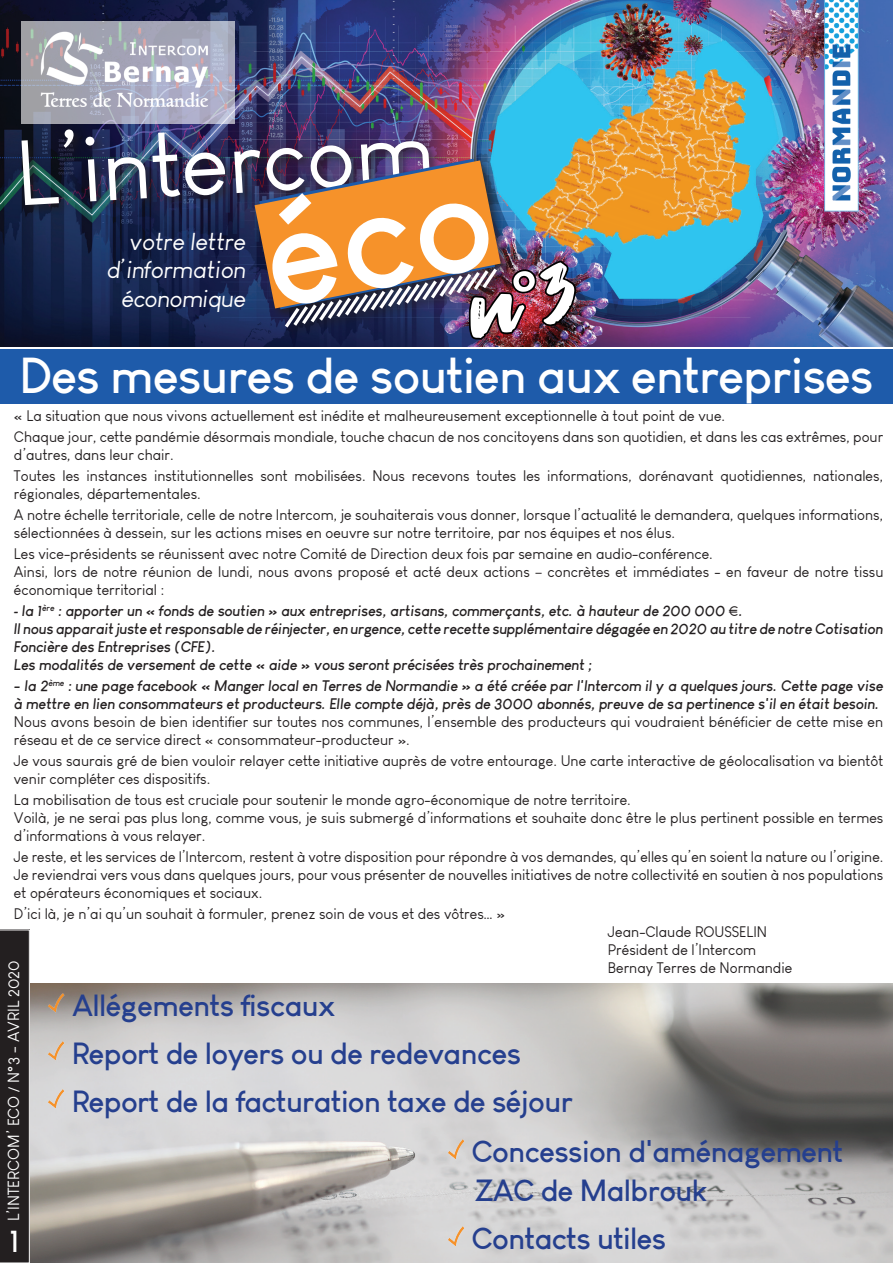
<style>
.page{position:relative;width:893px;height:1263px;background:#fff}
.page>*{position:absolute;margin:0;border:0;box-sizing:border-box;transform-origin:0 0}
.t1{font:90.3px "Louis George Cafe";color:#fff}
.t2{font:700 49.5px "Louis George Cafe";letter-spacing:-.02em;color:#fff}
.t3{font:700 31.65px "Louis George Cafe";color:#fff}
.t4{font:700 30px/48px "Louis George Cafe";letter-spacing:-.02em;color:#253f8e}
.t5{font:italic 24px/28.8px "Louis George Cafe";color:#fff;text-align:right}
.t6{font:15.9px "Louis George Cafe";color:#fff}
.t7{font:15px/18px "Louis George Cafe";color:#231f20}
.t8{font:italic 700 15px/18px "Louis George Cafe";color:#231f20}
.s1{font-family:"Calibri"}
.s2{font-weight:400;font-style:normal}
</style>
<div class="page">
<img style="left:30px;top:983px;width:863px;height:280px">
<img style="left:0;top:0;width:893px;height:347px">
<img style="left:802px;top:0;width:91px;height:246px">
<svg style="left:21px;top:21px;width:213px;height:103px;background:#a8a9ba"></svg>
<img style="left:28px;top:31px;width:179px;height:76px">
<div style="left:0;top:349px;width:893px;height:55px;background:#1e5baa"></div>
<div style="left:18px;top:126px;width:494px;height:213px;background:#231f20;opacity:.75"></div>
<img style="left:501px;top:0;width:301px;height:343px">
<svg style="left:0;top:930px;width:30px;height:333px;background:#252122"></svg>
<img style="left:48px;top:992px;width:17px;height:22px">
<img style="left:48px;top:1040px;width:17px;height:22px">
<img style="left:48px;top:1088px;width:17px;height:22px">
<img style="left:448px;top:1139px;width:17px;height:21px">
<img style="left:448px;top:1226px;width:17px;height:21px">
<img style="left:255px;top:65px;width:326px;height:282px">
<h1 class="t1" style="left:13px;top:120px;width:418px;rotate:-3deg">L’intercom</h1>
<h3 class="t5" style="left:107px;top:227px;width:140px">votre lettre d’information économique</h3>
<h2 class="t2" style="left:19px;top:344px;width:856px">Des mesures de soutien aux entreprises</h2>
<p class="t7" style="left:14px;top:405px;width:871px;line-height:21px">« La situation que nous vivons actuellement est inédite et malheureusement exceptionnelle à tout point de vue.<br>Chaque jour, cette pandémie désormais mondiale, touche chacun de nos concitoyens dans son quotidien, et dans les cas extrêmes, pour</p>
<p class="t7" style="left:14px;top:444px;width:871px;line-height:21px">d’autres, dans leur chair.<br>Toutes les instances institutionnelles sont mobilisées. Nous recevons toutes les informations, dorénavant quotidiennes, nationales,</p>
<p class="t7" style="left:14px;top:483px;width:871px;line-height:21px">régionales, départementales.<br>A notre échelle territoriale, celle de notre Intercom, je souhaiterais vous donner, lorsque l’actualité le demandera, quelques informations,</p>
<p class="t7" style="left:14px;top:522px;width:700px;line-height:21px">sélectionnées à dessein, sur les actions mises en oeuvre sur notre territoire, par nos équipes et nos élus.<br>Les vice-présidents se réunissent avec notre Comité de Direction deux fois par semaine en audio-conférence.</p>
<p class="t7" style="left:14px;top:563px;width:871px">Ainsi, lors de notre réunion de lundi, nous avons proposé et acté deux actions – concrètes et immédiates - en faveur de notre tissu économique territorial :</p>
<p class="t8" style="left:14px;top:601px;width:871px"><span class="s1">-</span> la 1<sup>ère</sup> : apporter un « fonds de soutien » aux entreprises, artisans, commerçants, etc. à hauteur de 200 000 <span class="s2">€</span>.<br>Il nous apparait juste et responsable de réinjecter, en urgence, cette recette supplémentaire dégagée en 2020 au titre de notre Cotisation Foncière des Entreprises (CFE).<br>Les modalités de versement de cette « aide » vous seront précisées très prochainement ;</p>
<p class="t8" style="left:14px;top:676px;width:871px">- la 2<sup>ème</sup> : une page facebook « Manger local en Terres de Normandie » a été créée par l'Intercom il y a quelques jours. Cette page vise à mettre en lien consommateurs et producteurs. Elle compte déjà, près de 3000 abonnés, preuve de sa pertinence s'il en était besoin.</p>
<p class="t7" style="left:14px;top:713px;width:871px">Nous avons besoin de bien identifier sur toutes nos communes, l’ensemble des producteurs qui voudraient bénéficier de cette mise en réseau et de ce service direct « consommateur-producteur ».</p>
<p class="t7" style="left:14px;top:752px;width:871px">Je vous saurais gré de bien vouloir relayer cette initiative auprès de votre entourage. Une carte interactive de géolocalisation va bientôt venir compléter ces dispositifs.</p>
<p class="t7" style="left:14px;top:791px;width:871px">La mobilisation de tous est cruciale pour soutenir le monde agro-économique de notre territoire.<br>Voilà, je ne serai pas plus long, comme vous, je suis submergé d’informations et souhaite donc être le plus pertinent possible en termes d’informations à vous relayer.</p>
<p class="t7" style="left:14px;top:848px;width:871px;text-align:justify">Je reste, et les services de l’Intercom, restent à votre disposition pour répondre à vos demandes, qu’elles qu’en soient la nature ou l’origine.<br>Je reviendrai vers vous dans quelques jours, pour vous présenter de nouvelles initiatives de notre collectivité en soutien à nos populations et opérateurs économiques et sociaux.</p>
<p class="t7" style="left:14px;top:905px;width:493px">D’ici là, je n’ai qu’un souhait à formuler, prenez soin de vous et des vôtres… »</p>
<p class="t7" style="left:608px;top:923px;width:186px">Jean-Claude ROUSSELIN<br>Président de l’Intercom<br>Bernay Terres de Normandie</p>
<p class="t6" style="left:4px;top:1221px;width:262px;rotate:-90deg">L’Intercom’ Eco / N°3 - avril 2020</p>
<h3 class="t3" style="left:9px;top:1220px;width:13px">1</h3>
<h3 class="t4" style="left:72px;top:980px;width:265px">Allégements fiscaux</h3>
<h3 class="t4" style="left:72px;top:1028px;width:451px">Report de loyers ou de redevances</h3>
<h3 class="t4" style="left:72px;top:1076px;width:503px">Report de la facturation taxe de séjour</h3>
<h3 class="t4" style="left:471px;top:1127px;width:373px">Concession d'aménagement</h3>
<h3 class="t4" style="left:471px;top:1166px;width:238px">ZAC de Malbrouk<br>Contacts utiles</h3>
</div>
